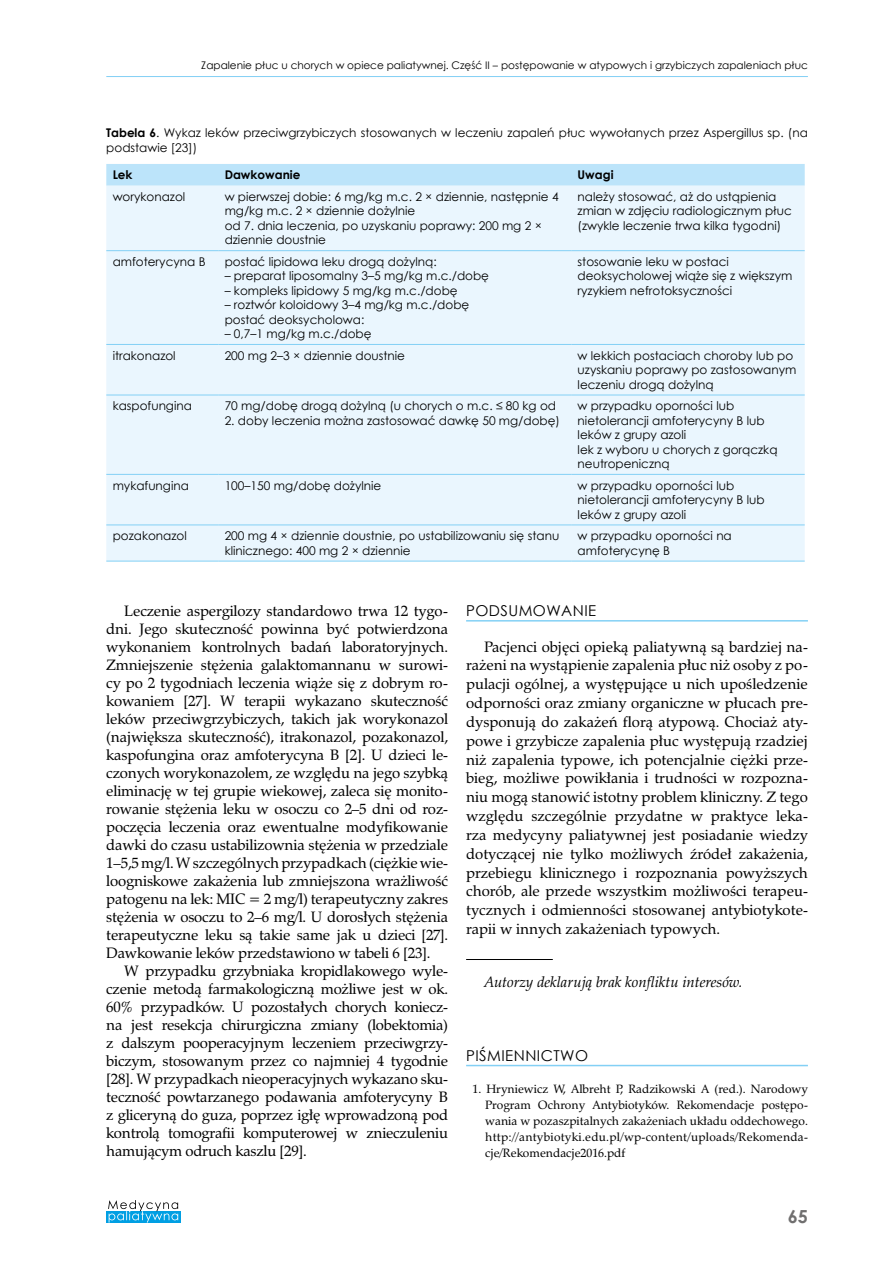
<style>
.page{position:relative;width:893px;height:1263px;background:#fff}
.page>*{position:absolute;margin:0;border:0;box-sizing:border-box;transform-origin:0 0}
.t1{font:700 18px "Century Gothic";color:#706f6f}
.t2{font:15px/18px "Zapf Calligr PL";letter-spacing:-.01em;color:#000;text-align:justify}
.t3{font:italic 15px "Zapf Calligr PL";color:#000}
.t4{font:15px "Century Gothic";letter-spacing:.03em;color:#000}
.t5{font:12px/14.4px "Century Gothic";color:#000}
.t6{font:12px/15.9px "Zapf Calligr PL";letter-spacing:.01em;color:#000;text-align:justify}
.t7{font:700 12px "Century Gothic";color:#000}
.t8{font:10.5px "Century Gothic";color:#000}
.s1{font-weight:700}
</style>
<div class="page">
<hr style="left:106px;top:76px;width:702px;height:1px;background:#83d0f5">
<svg style="left:106px;top:1211px;width:75px;height:11px"></svg>
<svg style="left:108px;top:1200px;width:70px;height:22px"></svg>
<hr style="left:466px;top:620px;width:342px;height:1px;background:#83d0f5">
<hr style="left:466px;top:959px;width:87px;height:1px;background:#000">
<hr style="left:466px;top:1065px;width:342px;height:1px;background:#83d0f5">
<div style="left:106px;top:164px;width:699px;height:22px;background:#bce4fa"></div>
<div style="left:106px;top:186px;width:699px;height:375px;background:#eaf6fe"></div>
<hr style="left:106px;top:250px;width:112px;height:1px;background:#83d0f5">
<hr style="left:218px;top:250px;width:353px;height:1px;background:#83d0f5">
<hr style="left:571px;top:250px;width:234px;height:1px;background:#83d0f5">
<hr style="left:106px;top:344px;width:112px;height:1px;background:#83d0f5">
<hr style="left:218px;top:344px;width:353px;height:1px;background:#83d0f5">
<hr style="left:571px;top:344px;width:234px;height:1px;background:#83d0f5">
<hr style="left:106px;top:395px;width:112px;height:1px;background:#83d0f5">
<hr style="left:218px;top:395px;width:353px;height:1px;background:#83d0f5">
<hr style="left:571px;top:395px;width:234px;height:1px;background:#83d0f5">
<hr style="left:106px;top:474px;width:112px;height:1px;background:#83d0f5">
<hr style="left:218px;top:474px;width:353px;height:1px;background:#83d0f5">
<hr style="left:571px;top:474px;width:234px;height:1px;background:#83d0f5">
<hr style="left:106px;top:524px;width:112px;height:1px;background:#83d0f5">
<hr style="left:218px;top:524px;width:353px;height:1px;background:#83d0f5">
<hr style="left:571px;top:524px;width:234px;height:1px;background:#83d0f5">
<hr style="left:106px;top:561px;width:112px;height:1px;background:#83d0f5">
<hr style="left:218px;top:561px;width:353px;height:1px;background:#83d0f5">
<hr style="left:571px;top:561px;width:234px;height:1px;background:#83d0f5">
<p class="t8" style="left:201px;top:58px;width:608px">Zapalenie płuc u chorych w opiece paliatywnej. Część II – postępowanie w atypowych i grzybiczych zapaleniach płuc</p>
<p class="t5" style="left:106px;top:125px;width:703px;line-height:15px"><span class="s1">Tabela 6</span>. Wykaz leków przeciwgrzybiczych stosowanych w leczeniu zapaleń płuc wywołanych przez Aspergillus sp. (na podstawie [23])</p>
<p class="t7" style="left:113px;top:166px;width:21px">Lek</p>
<p class="t7" style="left:225px;top:166px;width:77px">Dawkowanie</p>
<p class="t7" style="left:578px;top:166px;width:37px">Uwagi</p>
<p class="t5" style="left:113px;top:189px;width:74px">worykonazol</p>
<p class="t5" style="left:225px;top:189px;width:335px">w pierwszej dobie: 6 mg/kg m.c. 2 × dziennie, następnie 4 mg/kg m.c. 2 × dziennie dożylnie<br>od 7. dnia leczenia, po uzyskaniu poprawy: 200 mg 2 × dziennie doustnie</p>
<p class="t5" style="left:578px;top:189px;width:216px">należy stosować, aż do ustąpienia zmian w zdjęciu radiologicznym płuc (zwykle leczenie trwa kilka tygodni)</p>
<p class="t5" style="left:113px;top:254px;width:94px">amfoterycyna B</p>
<p class="t5" style="left:225px;top:254px;width:213px">postać lipidowa leku drogą dożylną:</p>
<p class="t5" style="left:225px;top:269px;width:266px">– preparat liposomalny 3–5 mg/kg m.c./dobę</p>
<p class="t5" style="left:225px;top:283px;width:234px">– kompleks lipidowy 5 mg/kg m.c./dobę</p>
<p class="t5" style="left:225px;top:298px;width:246px">– roztwór koloidowy 3–4 mg/kg m.c./dobę postać deoksycholowa:</p>
<p class="t5" style="left:225px;top:326px;width:148px">– 0,7–1 mg/kg m.c./dobę</p>
<p class="t5" style="left:578px;top:254px;width:216px">stosowanie leku w postaci deoksycholowej wiąże się z większym ryzykiem nefrotoksyczności</p>
<p class="t5" style="left:113px;top:348px;width:65px">itrakonazol</p>
<p class="t5" style="left:225px;top:348px;width:182px">200 mg 2–3 × dziennie doustnie</p>
<p class="t5" style="left:578px;top:348px;width:220px">w lekkich postaciach choroby lub po uzyskaniu poprawy po zastosowanym leczeniu drogą dożylną</p>
<p class="t5" style="left:113px;top:399px;width:81px">kaspofungina</p>
<p class="t5" style="left:225px;top:399px;width:333px">70 mg/dobę drogą dożylną (u chorych o m.c. ≤ 80 kg od</p>
<p class="t5" style="left:225px;top:413px;width:337px">2. doby leczenia można zastosować dawkę 50 mg/dobę)</p>
<p class="t5" style="left:578px;top:399px;width:201px">w przypadku oporności lub nietolerancji amfoterycyny B lub leków z grupy azoli<br>lek z wyboru u chorych z gorączką neutropeniczną</p>
<p class="t5" style="left:113px;top:478px;width:78px">mykafungina</p>
<p class="t5" style="left:225px;top:478px;width:158px">100–150 mg/dobę dożylnie</p>
<p class="t5" style="left:578px;top:478px;width:189px">w przypadku oporności lub nietolerancji amfoterycyny B lub leków z grupy azoli</p>
<p class="t5" style="left:113px;top:529px;width:76px">pozakonazol</p>
<p class="t5" style="left:225px;top:529px;width:336px">200 mg 4 × dziennie doustnie, po ustabilizowaniu się stanu klinicznego: 400 mg 2 × dziennie</p>
<p class="t5" style="left:578px;top:529px;width:156px">w przypadku oporności na amfoterycynę B</p>
<p class="t2" style="left:106px;top:602px;width:343px;text-indent:18px">Leczenie aspergilozy standardowo trwa 12 tygo&shy;dni. Jego skuteczność powinna być potwierdzona wykonaniem kontrolnych badań laboratoryjnych.<br>Zmniejszenie stężenia galaktomannanu w surowi&shy;cy po 2 tygodniach leczenia wiąże się z dobrym ro&shy;kowaniem [27]. W terapii wykazano skuteczność leków przeciwgrzybiczych, takich jak worykonazol (największa skuteczność), itrakonazol, pozakonazol, kaspofungina oraz amfoterycyna B [2]. U dzieci le&shy;czonych worykonazolem, ze względu na jego szybką eliminację w tej grupie wiekowej, zaleca się monito&shy;rowanie stężenia leku w osoczu co 2–5 dni od roz&shy;poczęcia leczenia oraz ewentualne modyfikowanie dawki do czasu ustabilizownia stężenia w przedziale 1–5,5 mg/l. W szczególnych przypadkach (ciężkie wie&shy;loogniskowe zakażenia lub zmniejszona wrażliwość patogenu na lek: MIC = 2 mg/l) terapeutyczny zakres stężenia w osoczu to 2–6 mg/l. U dorosłych stężenia terapeutyczne leku są takie same jak u dzieci [27].<br>Dawkowanie leków przedstawiono w tabeli 6 [23].</p>
<p class="t2" style="left:106px;top:962px;width:343px;text-indent:18px">W przypadku grzybniaka kropidlakowego wyle&shy;czenie metodą farmakologiczną możliwe jest w ok.<br>60% przypadków. U pozostałych chorych koniecz&shy;na jest resekcja chirurgiczna zmiany (lobektomia) z dalszym pooperacyjnym leczeniem przeciwgrzy&shy;biczym, stosowanym przez co najmniej 4 tygodnie [28]. W przypadkach nieoperacyjnych wykazano sku&shy;teczność powtarzanego podawania amfoterycyny B z gliceryną do guza, poprzez igłę wprowadzoną pod kontrolą tomografii komputerowej w znieczuleniu hamującym odruch kaszlu [29].</p>
<p class="t4" style="left:466px;top:600px;width:47px">Po dsumowani</p>
<p class="t4" style="left:588px;top:600px;width:10px">e</p>
<p class="t2" style="left:466px;top:637px;width:343px;line-height:18.8px;text-indent:18px">Pacjenci objęci opieką paliatywną są bardziej na&shy;rażeni na wystąpienie zapalenia płuc niż osoby z po&shy;pulacji ogólnej, a występujące u nich upośledzenie odporności oraz zmiany organiczne w płucach pre&shy;dysponują do zakażeń florą atypową. Chociaż aty&shy;powe i grzybicze zapalenia płuc występują rzadziej niż zapalenia typowe, ich potencjalnie ciężki prze&shy;bieg, możliwe powikłania i trudności w rozpozna&shy;niu mogą stanowić istotny problem kliniczny. Z tego względu szczególnie przydatne w praktyce leka&shy;rza medycyny paliatywnej jest posiadanie wiedzy dotyczącej nie tylko możliwych źródeł zakażenia, przebiegu klinicznego i rozpoznania powyższych chorób, ale przede wszystkim możliwości terapeu&shy;tycznych i odmienności stosowanej antybiotykote&shy;rapii w innych zakażeniach typowych.</p>
<p class="t3" style="left:484px;top:973px;width:260px">Autorzy deklarują brak konfliktu interesów.</p>
<p class="t4" style="left:466px;top:1045px;width:59px">Piśmi ennictwo</p>
<p class="t6" style="left:485px;top:1081px;width:324px;text-indent:-13px">1. Hryniewicz W, Albreht P, Radzikowski A (red.). Narodowy Program Ochrony Antybiotyków. Rekomendacje postępo&shy;wania w pozaszpitalnych zakażeniach układu oddechowego. http://antybiotyki.edu.pl/wp-content/uploads/Rekomenda&shy;cje/Rekomendacje2016.pdf</p>
<p class="t1" style="left:788px;top:1202px;width:22px">65</p>
</div>
